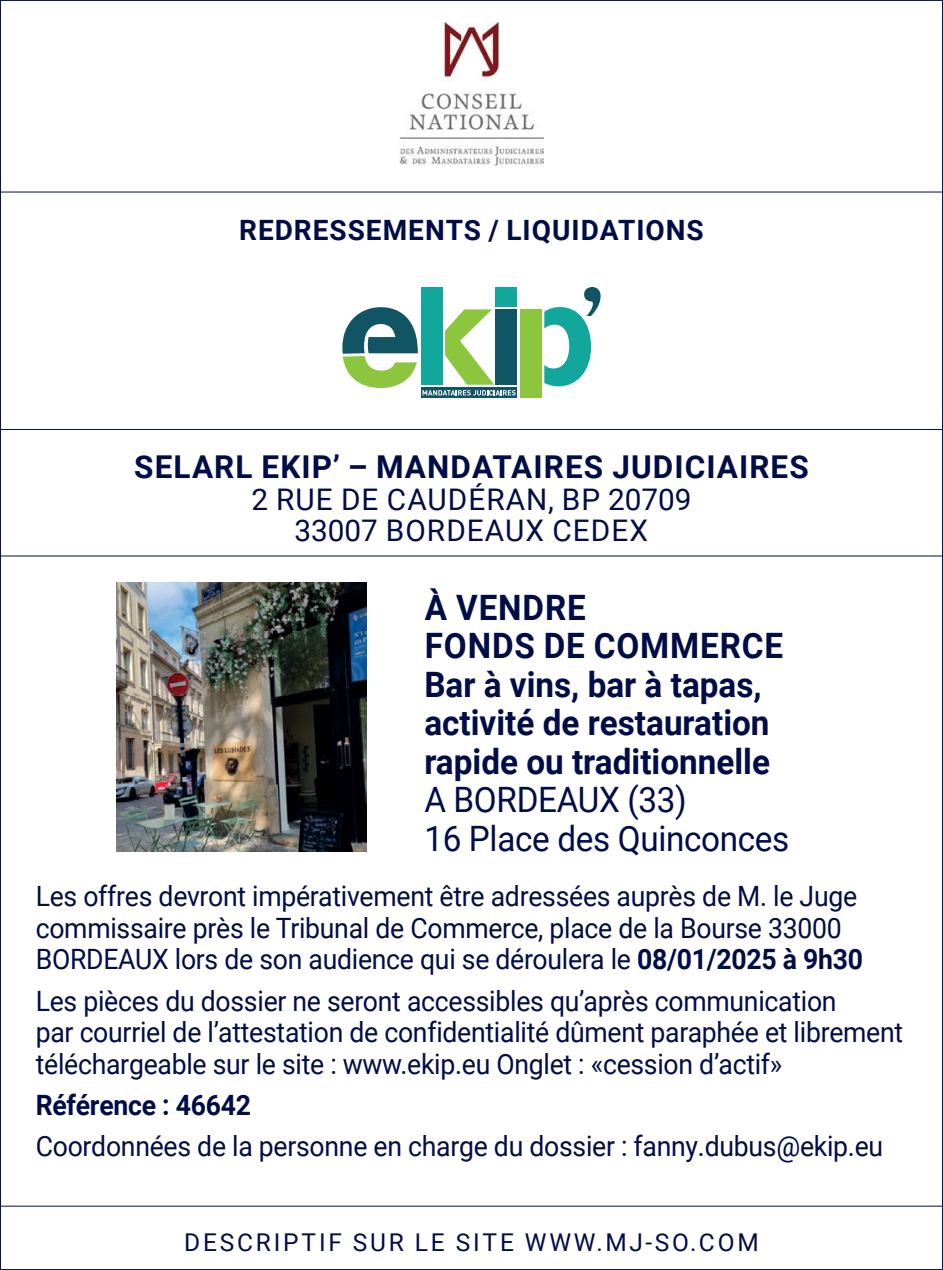
<style>
.page{position:relative;width:943px;height:1270px;background:#fff}
.page>*{position:absolute;margin:0;border:0;box-sizing:border-box;transform-origin:0 0}
.t1{font:700 35px/38.5px "Roboto";color:#000d46;scale:.95 1}
.t2{font:35px/38.5px "Roboto";letter-spacing:-.01em;color:#000d46;scale:.95 1}
.t3{font:700 31.5px "Roboto";letter-spacing:.035em;color:#000d46}
.t4{font:29.75px/31.5px "Roboto";letter-spacing:.035em;color:#000d46;text-align:center}
.t5{font:28px/31.5px "Roboto";letter-spacing:-.01em;color:#000d46;scale:.95 1}
.t6{font:700 28px "Roboto";letter-spacing:.035em;color:#000d46}
.t7{font:700 28px "Roboto";letter-spacing:-.01em;color:#000d46;scale:.95 1}
.t8{font:24.5px "Roboto";letter-spacing:.115em;color:#000d46}
.s1{font-weight:700}
</style>
<div class="page">
<img style="left:116px;top:583px;width:251px;height:268px">
<hr style="left:0;top:1205px;width:943px;height:2px;background:#000d46">
<img style="left:399px;top:22px;width:144px;height:143px">
<hr style="left:0;top:429px;width:943px;height:1px;background:#000d46">
<hr style="left:0;top:191px;width:943px;height:2px;background:#000d46">
<hr style="left:0;top:555px;width:943px;height:2px;background:#000d46">
<div style="left:421px;top:287px;width:21px;height:98px;background:#12a79d"></div>
<div style="left:495px;top:287px;width:22px;height:19px;background:#12a79d"></div>
<div style="left:495px;top:309px;width:22px;height:76px;background:#115565"></div>
<div style="left:520px;top:309px;width:21px;height:89px;background:#8bc63e"></div>
<svg style="left:421px;top:387px;width:96px;height:11px"></svg>
<svg style="left:342px;top:307px;width:173px;height:88px"></svg>
<svg style="left:544px;top:287px;width:56px;height:99px"></svg>
<p class="t6" style="left:239px;top:211px;width:466px">REDRESSEMENTS / LIQUIDATIONS</p>
<p class="t3" style="left:134px;top:445px;width:676px">SELARL EKIP’ – MANDATAIRES JUDICIAIRES</p>
<p class="t4" style="left:251px;top:482px;width:441px">2 RUE DE CAUDÉRAN, BP 20709<br>33007 BORDEAUX CEDEX</p>
<p class="t1" style="left:424px;top:587px;width:379px">À VENDRE<br>FONDS DE COMMERCE<br>Bar à vins, bar à tapas, activité de restauration rapide ou traditionnelle</p>
<p class="t2" style="left:424px;top:779px;width:386px">A BORDEAUX (33)<br>16 Place des Quinconces</p>
<p class="t5" style="left:36px;top:879px;width:872px">Les offres devront impérativement être adressées auprès de M. le Juge commissaire près le Tribunal de Commerce, place de la Bourse 33000<br>BORDEAUX lors de son audience qui se déroulera le <span class="s1">08/01/2025 à 9h30</span></p>
<p class="t5" style="left:36px;top:984px;width:914px">Les pièces du dossier ne seront accessibles qu’après communication<br>par courriel de l’attestation de confidentialité dûment paraphée et librement téléchargeable sur le site : www.ekip.eu Onglet : «cession d’actif»</p>
<p class="t7" style="left:36px;top:1085px;width:228px">Référence : 46642</p>
<p class="t5" style="left:36px;top:1130px;width:893px">Coordonnées de la personne en charge du dossier : fanny.dubus@ekip.eu</p>
<p class="t8" style="left:184px;top:1225px;width:576px">DESCRIPTIF SUR LE SITE WWW.MJ-SO.COM</p>
</div>
